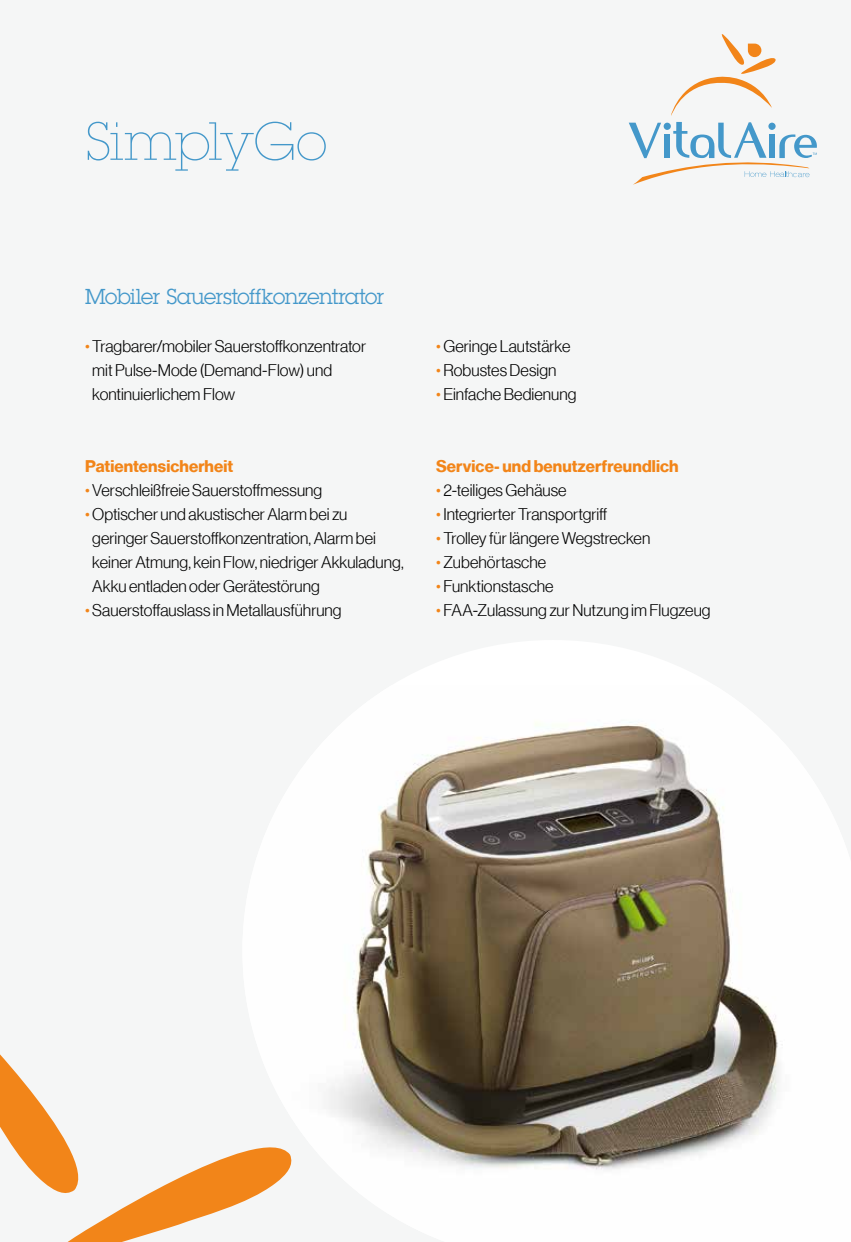
<style>
.page{position:relative;width:851px;height:1242px;background:#fff}
.page>*{position:absolute;margin:0;border:0;box-sizing:border-box;transform-origin:0 0}
.t1{font:200 52.5px "Lubalin Graph Std";letter-spacing:-.04em;color:#4498ca}
.t2{font:21px "Lubalin Graph Std";letter-spacing:-.02em;color:#4498ca}
.t3{font:16.5px/24px "N Haas Grotesk DS Std 45 Lt";letter-spacing:.005em;color:#000}
.t4{font:16.5px "N Haas Grotesk DS Std 75 Bd";letter-spacing:.005em;color:#f28519}
.s1{color:#f28519}
</style>
<div class="page">
<div style="left:0;top:0;width:850px;height:1242px;background:#f5f6f6"></div>
<svg style="left:628px;top:122px;width:188px;height:63px"></svg>
<svg style="left:671px;top:34px;width:104px;height:82px"></svg>
<svg style="left:0;top:1054px;width:242px;height:188px"></svg>
<img style="left:242px;top:725px;width:536px;height:477px">
<h1 class="t1" style="left:85px;top:112px;width:243px">SimplyGo</h1>
<p class="t2" style="left:85px;top:283px;width:301px">Mobiler Sauerstoffkonzentrator</p>
<p class="t3" style="left:92px;top:334px;width:275px;text-indent:-7px"><span class="s1">•</span> Tragbarer/mobiler Sauerstoffkonzentrator mit Pulse-Mode (Demand-Flow) und kontinuierlichem Flow</p>
<p class="t3" style="left:436px;top:334px;width:136px"><span class="s1">•</span> Geringe Lautstärke</p>
<p class="t3" style="left:436px;top:358px;width:122px"><span class="s1">•</span>Robustes Design</p>
<p class="t3" style="left:436px;top:382px;width:142px"><span class="s1">•</span> Einfache Bedienung</p>
<p class="t4" style="left:85px;top:456px;width:150px">Patientensicherheit</p>
<p class="t3" style="left:85px;top:478px;width:239px"><span class="s1">•</span>Verschleißfreie Sauerstoffmessung</p>
<p class="t3" style="left:92px;top:502px;width:313px;text-indent:-7px"><span class="s1">•</span> Optischer und akustischer Alarm bei zu geringer Sauerstoffkonzentration, Alarm bei keiner Atmung, kein Flow, niedriger Akkuladung, Akku entladen oder Gerätestörung</p>
<p class="t3" style="left:85px;top:598px;width:258px"><span class="s1">•</span> Sauerstoffauslass in Metallausführung</p>
<p class="t4" style="left:436px;top:456px;width:244px">Service- und benutzerfreundlich</p>
<p class="t3" style="left:436px;top:478px;width:132px"><span class="s1">•</span> 2-teiliges Gehäuse</p>
<p class="t3" style="left:436px;top:502px;width:173px"><span class="s1">•</span> Integrierter Transportgriff</p>
<p class="t3" style="left:436px;top:526px;width:216px"><span class="s1">•</span> Trolley für längere Wegstrecken</p>
<p class="t3" style="left:436px;top:550px;width:112px"><span class="s1">•</span> Zubehörtasche</p>
<p class="t3" style="left:436px;top:574px;width:119px"><span class="s1">•</span> Funktionstasche</p>
<p class="t3" style="left:436px;top:598px;width:276px"><span class="s1">•</span> FAA-Zulassung zur Nutzung im Flugzeug</p>
</div>
